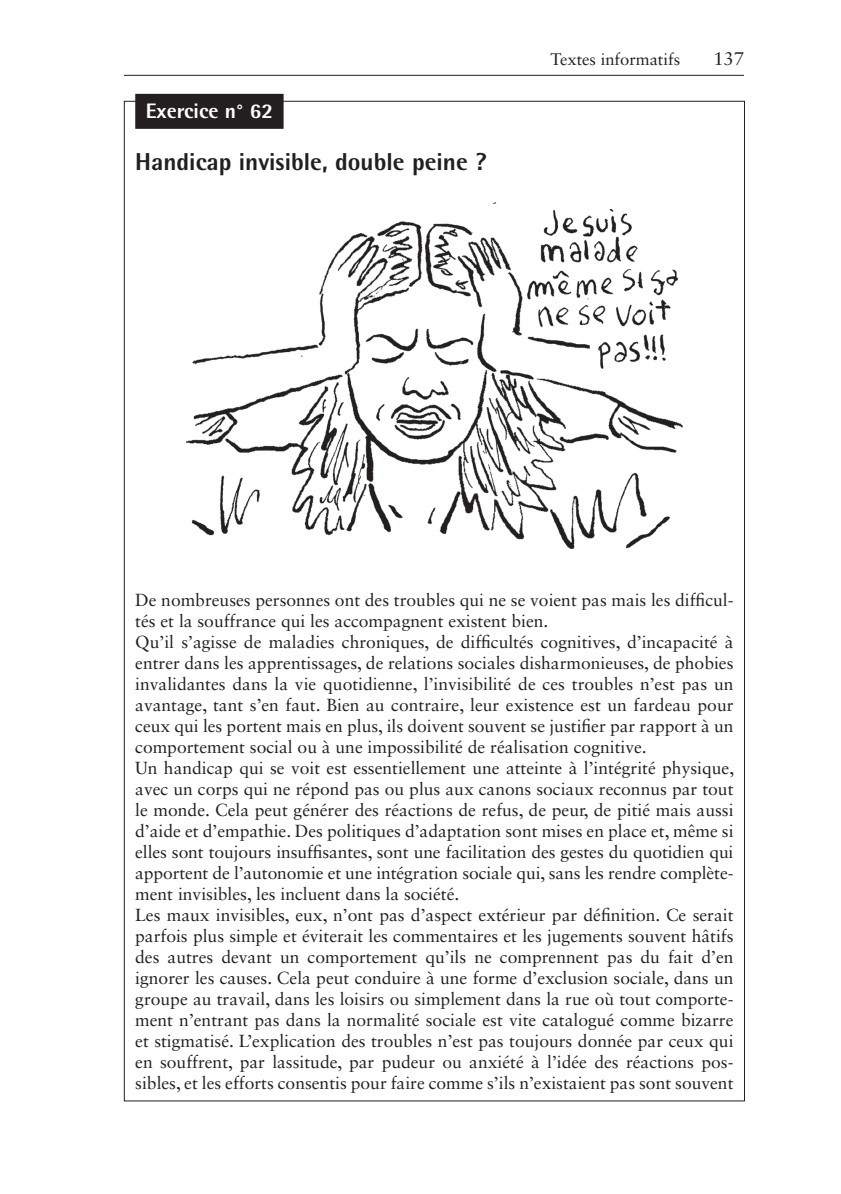
<style>
.page{position:relative;width:841px;height:1194px;background:#fff}
.page>*{position:absolute;margin:0;border:0;box-sizing:border-box;transform-origin:0 0}
.t1{font:800 24.5px "Rotis Semi Sans";color:#231f20}
.t2{font:800 21px "Rotis Semi Sans";color:#fff}
.t3{font:18.38px "Sabon LT Std";color:#231f20}
.t4{font:17.5px/21px "Sabon LT Std";color:#231f20}
.t5{font:16.62px "Sabon LT Std";color:#231f20}
</style>
<div class="page">
<hr style="left:124px;top:75px;width:620px;height:1px;background:#231f20">
<div style="left:135px;top:94px;width:149px;height:35px;background:#231f20"></div>
<img style="left:186px;top:202px;width:496px;height:346px">
<p class="t2" style="left:146px;top:104px;width:129px">Exercice n° 62</p>
<h1 class="t1" style="left:135px;top:154px;width:353px">Handicap invisible, double peine ?</h1>
<p class="t5" style="left:550px;top:53px;width:131px">Textes informatifs</p>
<p class="t3" style="left:713px;top:52px;width:32px">137</p>
<p class="t4" style="left:135px;top:591px;width:600px">De nombreuses personnes ont des troubles qui ne se voient pas mais les difficul&shy;tés et la souffrance qui les accompagnent existent bien.<br>Qu’il s’agisse de maladies chroniques, de difficultés cognitives, d’incapacité à entrer dans les apprentissages, de relations sociales disharmonieuses, de phobies invalidantes dans la vie quotidienne, l’invisibilité de ces troubles n’est pas un avantage, tant s’en faut. Bien au contraire, leur existence est un fardeau pour ceux qui les portent mais en plus, ils doivent souvent se justifier par rapport à un comportement social ou à une impossibilité de réalisation cognitive.<br>Un handicap qui se voit est essentiellement une atteinte à l’intégrité physique, avec un corps qui ne répond pas ou plus aux canons sociaux reconnus par tout le monde. Cela peut générer des réactions de refus, de peur, de pitié mais aussi d’aide et d’empathie. Des politiques d’adaptation sont mises en place et, même si elles sont toujours insuffisantes, sont une facilitation des gestes du quotidien qui apportent de l’autonomie et une intégration sociale qui, sans les rendre complète&shy;ment invisibles, les incluent dans la société.<br>Les maux invisibles, eux, n’ont pas d’aspect extérieur par définition. Ce serait parfois plus simple et éviterait les commentaires et les jugements souvent hâtifs des autres devant un comportement qu’ils ne comprennent pas du fait d’en ignorer les causes. Cela peut conduire à une forme d’exclusion sociale, dans un groupe au travail, dans les loisirs ou simplement dans la rue où tout comporte&shy;ment n’entrant pas dans la normalité sociale est vite catalogué comme bizarre et stigmatisé. L’explication des troubles n’est pas toujours donnée par ceux qui en souffrent, par lassitude, par pudeur ou anxiété à l’idée des réactions pos&shy;sibles, et les efforts consentis pour faire comme s’ils n’existaient pas sont souvent</p>
</div>
